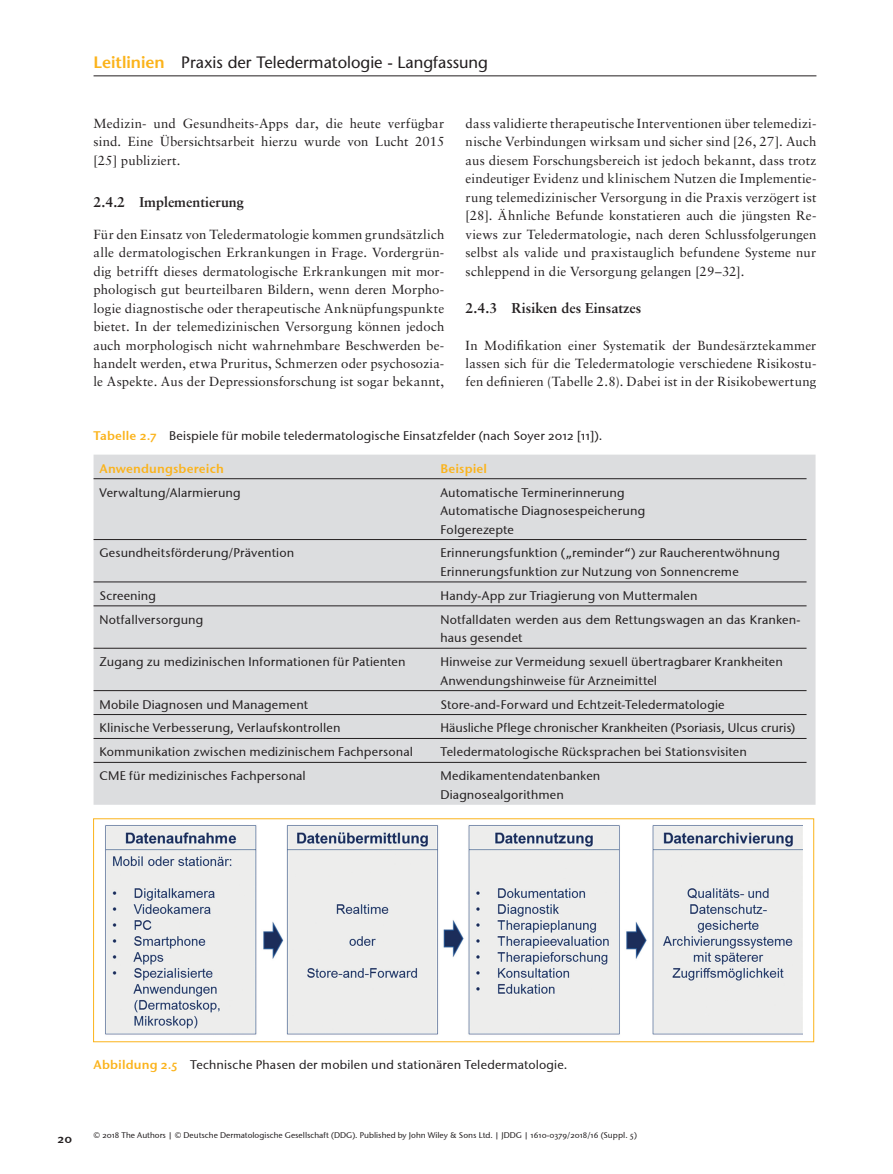
<style>
.page{position:relative;width:893px;height:1174px;background:#fff}
.page>*{position:absolute;margin:0;border:0;box-sizing:border-box;transform-origin:0 0}
.t1{font:16.5px "Stone Sans";color:#231f20}
.t2{font:700 14.25px "Sabon";color:#231f20}
.t3{font:13.2px/18.5px "Sabon";letter-spacing:.01em;color:#231f20;text-align:justify}
.t4{font:12.45px/18.5px "Stone Sans OSITCTT Medium";letter-spacing:.015em;color:#231f20}
.t5{font:12.45px "Stone Sans Sem OSITCTT Semi";letter-spacing:.01em;color:#fbb31b}
.t6{font:12.45px "Stone Sans Sem OSITCTT Semi";color:#231f20}
.t7{font:8.25px "Stone Sans OSITCTT Medium";color:#231f20}
.s1{font-weight:600;color:#fbb31b}
.s2{font-family:"Stone Sans Sem OSITCTT Semi";color:#fbb31b}
</style>
<div class="page">
<hr style="left:94px;top:76px;width:722px;height:1px;background:#231f20">
<div style="left:94px;top:454px;width:721px;height:350px;background:#dcdddf"></div>
<hr style="left:94px;top:478px;width:712px;height:1px;background:#231f20">
<hr style="left:94px;top:539px;width:712px;height:1px;background:#231f20">
<hr style="left:94px;top:581px;width:712px;height:1px;background:#231f20">
<hr style="left:94px;top:605px;width:712px;height:1px;background:#231f20">
<hr style="left:94px;top:648px;width:712px;height:1px;background:#231f20">
<hr style="left:94px;top:690px;width:712px;height:1px;background:#231f20">
<hr style="left:94px;top:714px;width:712px;height:1px;background:#231f20">
<hr style="left:94px;top:738px;width:712px;height:1px;background:#231f20">
<hr style="left:94px;top:762px;width:712px;height:1px;background:#231f20">
<img style="left:105px;top:825px;width:698px;height:210px">
<p class="t1" style="left:94px;top:55px;width:396px"><span class="s1">Leitlinien</span> Praxis der Teledermatologie - Langfassung</p>
<p class="t3" style="left:94px;top:115px;width:352px">Medizin- und Gesundheits-Apps dar, die heute verfügbar sind. Eine Übersichtsarbeit hierzu wurde von Lucht 2015 [ 25 ] publiziert.</p>
<p class="t2" style="left:94px;top:196px;width:152px">2.4.2 Implementierung</p>
<p class="t3" style="left:94px;top:226px;width:352px">Für den Einsatz von Teledermatologie kommen grundsätzlich alle dermatologischen Erkrankungen in Frage. Vordergrün&shy;dig betrifft dieses dermatologische Erkrankungen mit mor&shy;phologisch gut beurteilbaren Bildern, wenn deren Morpho&shy;logie diagnostische oder therapeutische Anknüpfungspunkte bietet. In der telemedizinischen Versorgung können jedoch auch morphologisch nicht wahrnehmbare Beschwerden be&shy;handelt werden, etwa Pruritus, Schmerzen oder psychosozia&shy;le Aspekte. Aus der Depressionsforschung ist sogar bekannt,</p>
<p class="t3" style="left:466px;top:115px;width:352px">dass validierte therapeutische Interventionen über telemedizi&shy;nische Verbindungen wirksam und sicher sind [ 26, 27 ] . Auch aus diesem Forschungsbereich ist jedoch bekannt, dass trotz eindeutiger Evidenz und klinischem Nutzen die Implementie&shy;rung telemedizinischer Versorgung in die Praxis verzögert ist [ 28 ] . Ähnliche Befunde konstatieren auch die jüngsten Re&shy;views zur Teledermatologie, nach deren Schlussfolgerungen selbst als valide und praxistauglich befundene Systeme nur schleppend in die Versorgung gelangen [ 29–32 ] .</p>
<p class="t2" style="left:466px;top:302px;width:177px">2.4.3 Risiken des Einsatzes</p>
<p class="t3" style="left:466px;top:337px;width:352px">In Modifikation einer Systematik der Bundesärztekammer lassen sich für die Teledermatologie verschiedene Risikostu&shy;fen definieren (Tabelle 2.8). Dabei ist in der Risikobewertung</p>
<p class="t4" style="left:94px;top:426px;width:510px"><span class="s2">Tabelle 2.7</span> Beispiele für mobile teledermatologische Einsatzfelder (nach Soyer 2012 [ 11 ] ).</p>
<p class="t5" style="left:100px;top:460px;width:126px">Anwendungsbereich</p>
<p class="t5" style="left:440px;top:460px;width:48px">Beispiel</p>
<p class="t4" style="left:100px;top:483px;width:143px">Verwaltung/Alarmierung</p>
<p class="t4" style="left:440px;top:483px;width:206px">Automatische Terminerinnerung<br>Automatische Diagnosespeicherung<br>Folgerezepte</p>
<p class="t4" style="left:100px;top:544px;width:196px">Gesundheitsförderung/Prävention</p>
<p class="t4" style="left:440px;top:544px;width:341px">Erinnerungsfunktion („reminder“) zur Raucherentwöhnung<br>Erinnerungsfunktion zur Nutzung von Sonnencreme</p>
<p class="t4" style="left:100px;top:586px;width:58px">Screening</p>
<p class="t4" style="left:440px;top:586px;width:259px">Handy-App zur Triagierung von Muttermalen</p>
<p class="t4" style="left:100px;top:610px;width:105px">Notfallversorgung</p>
<p class="t4" style="left:440px;top:610px;width:362px">Notfalldaten werden aus dem Rettungswagen an das Kranken&shy;haus gesendet</p>
<p class="t4" style="left:100px;top:652px;width:308px">Zugang zu medizinischen Informationen für Patienten</p>
<p class="t4" style="left:440px;top:652px;width:344px">Hinweise zur Vermeidung sexuell übertragbarer Krankheiten<br>Anwendungshinweise für Arzneimittel</p>
<p class="t4" style="left:100px;top:695px;width:210px">Mobile Diagnosen und Management</p>
<p class="t4" style="left:440px;top:695px;width:286px">Store-and-Forward und Echtzeit-Teledermatologie</p>
<p class="t4" style="left:100px;top:719px;width:242px">Klinische Verbesserung, Verlaufskontrollen</p>
<p class="t4" style="left:440px;top:719px;width:356px">Häusliche Pflege chronischer Krankheiten (Psoriasis, Ulcus cruris)</p>
<p class="t4" style="left:100px;top:742px;width:315px">Kommunikation zwischen medizinischem Fachpersonal</p>
<p class="t4" style="left:440px;top:742px;width:308px">Teledermatologische Rücksprachen bei Stationsvisiten</p>
<p class="t4" style="left:100px;top:766px;width:208px">CME für medizinisches Fachpersonal</p>
<p class="t4" style="left:440px;top:766px;width:161px">Medikamentendatenbanken<br>Diagnosealgorithmen</p>
<p class="t4" style="left:94px;top:1055px;width:475px"><span class="s2">Abbildung 2.5</span> Technische Phasen der mobilen und stationären Teledermatologie.</p>
<p class="t6" style="left:58px;top:1131px;width:16px">20</p>
<p class="t7" style="left:94px;top:1130px;width:545px">© 2018 The Authors | © Deutsche Dermatologische Gesellschaft (DDG). Published by John Wiley &amp; Sons Ltd. | JDDG | 1610-0379/2018/16 (Suppl. 5)</p>
</div>
